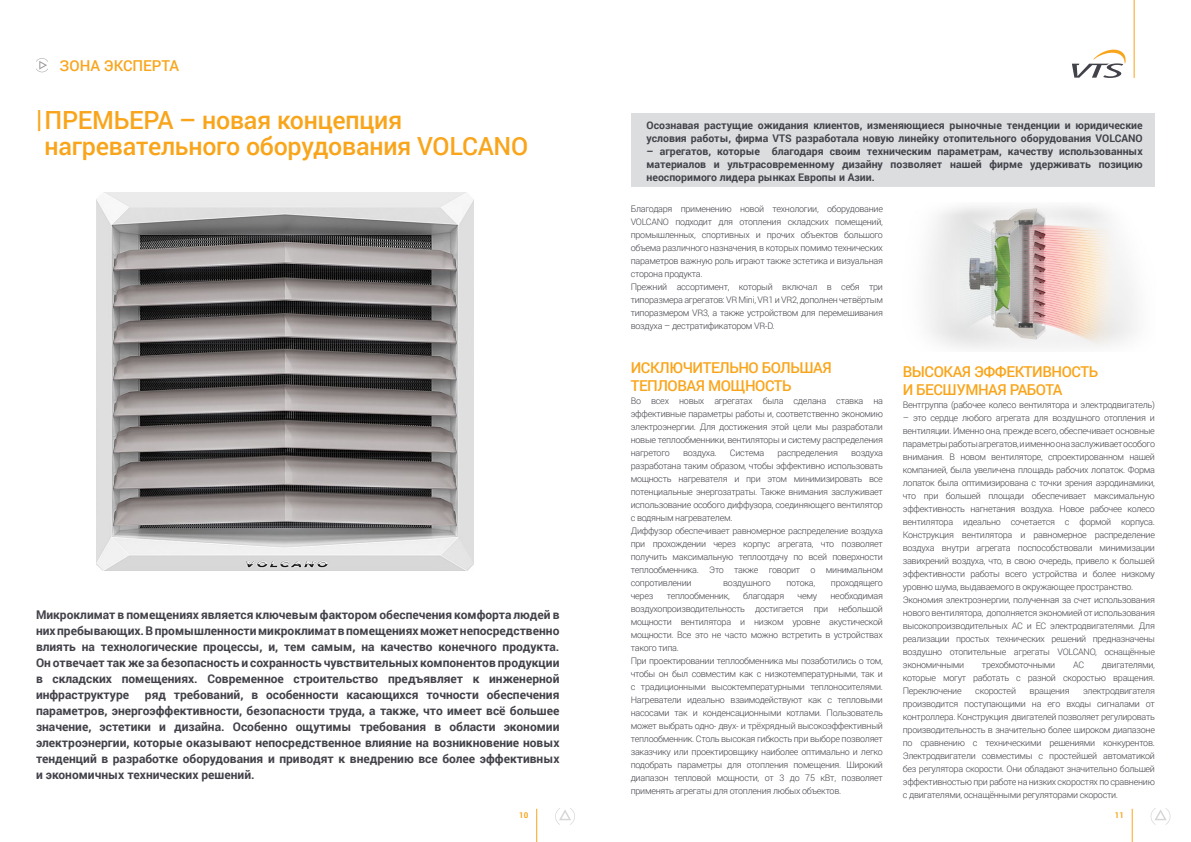
<style>
.page{position:relative;width:1191px;height:842px;background:#fff}
.page>*{position:absolute;margin:0;border:0;box-sizing:border-box;transform-origin:0 0}
.naglowki{font:500 25px/26px "Roboto";letter-spacing:-.01em;color:#f9a51b}
.naglowek_maly{font:500 15px/18px "Roboto";letter-spacing:-.03em;color:#f9a51b}
.tekst_maly{font:500 15px/18px "Roboto";letter-spacing:-.03em;color:#f9a51b}
.naglowek_maly-2{font:500 15px "Roboto";color:#f9a51b}
.tekst_duzy{font:700 12px/16px "Roboto";color:#42424a;text-align:justify}
.tekst_maly-2{font:700 10.5px/13px "Roboto";color:#42424a}
.tekst_maly-3{font:300 9px/13px "Roboto";letter-spacing:-.03em;color:#42424a;text-align:justify}
.t1{font:700 8px "Roboto";color:#f9a51b}
</style>
<div class="page">
<div style="left:631px;top:113px;width:524px;height:74px;background:#dcdddf"></div>
<svg style="left:36px;top:58px;width:12px;height:14px"></svg>
<img style="left:928px;top:206px;width:207px;height:143px">
<img style="left:96px;top:193px;width:378px;height:377px">
<svg style="left:555px;top:808px;width:20px;height:17px"></svg>
<svg style="left:1150px;top:808px;width:20px;height:17px"></svg>
<hr style="left:536px;top:809px;width:1px;height:33px;background:#f9a51b">
<hr style="left:1131px;top:809px;width:1px;height:33px;background:#f9a51b">
<svg style="left:1072px;top:49px;width:54px;height:29px"></svg>
<hr style="left:1133px;top:0;width:1px;height:78px;background:#f9a51b">
<p class="naglowek_maly-2" style="left:60px;top:55px;width:121px">ЗОНА ЭКСПЕРТА</p>
<p class="naglowki" style="left:45px;top:106px;width:485px;text-indent:-9px">|ПРЕМЬЕРА – новая концепция нагревательного оборудования VOLCANO</p>
<p class="tekst_duzy" style="left:36px;top:606px;width:525px">Микроклимат в помещениях является ключевым фактором обеспечения комфорта людей в них пребывающих. В промышленности микроклимат в помещениях может непосредственно влиять на технологические процессы, и, тем самым, на качество конечного продукта.<br>Он отвечает так же за безопасность и сохранность чувствительных компонентов продукции в складских помещениях. Современное строительство предъявляет к инженерной инфраструктуре</p>
<p class="tekst_duzy" style="left:36px;top:686px;width:525px;text-indent:109px">ряд требований, в особенности касающихся точности обеспечения параметров, энергоэффективности, безопасности труда, а также, что имеет всё большее значение, эстетики и дизайна. Особенно ощутимы требования в области экономии электроэнергии, которые оказывают непосредственное влияние на возникновение новых тенденций в разработке оборудования и приводят к внедрению все более эффективных и экономичных технических решений.</p>
<p class="tekst_maly-2" style="left:646px;top:119px;width:498px">Осознавая растущие ожидания клиентов, изменяющиеся рыночные тенденции и юридические условия работы, фирма VTS разработала новую линейку отопительного оборудования VOLCANO</p>
<p class="tekst_maly-2" style="left:646px;top:145px;width:498px;text-align:justify">– агрегатов, которые благодаря своим техническим параметрам, качеству использованных материалов и ультрасовременному дизайну позволяет нашей фирме удерживать позицию неоспоримого лидера рынках Европы и Азии.</p>
<p class="tekst_maly-3" style="left:631px;top:202px;width:254px">Благодаря применению новой технологии, оборудование VOLCANO подходит для отопления складских помещений, промышленных, спортивных и прочих объектов большого объема различного назначения, в которых помимо технических параметров важную роль играют также эстетика и визуальная сторона продукта.</p>
<p class="tekst_maly-3" style="left:631px;top:280px;width:254px">Прежний ассортимент, который включал в себя три типоразмера агрегатов: VR Mini, VR1 и VR2, дополнен четвёртым типоразмером VR3, а также устройством для перемешивания воздуха – дестратификатором VR-D.</p>
<p class="naglowek_maly" style="left:631px;top:358px;width:202px">ИСКЛЮЧИТЕЛЬНО БОЛЬШАЯ<br>ТЕПЛОВАЯ МОЩНОСТЬ</p>
<p class="tekst_maly-3" style="left:631px;top:394px;width:254px">Во всех новых агрегатах была сделана ставка на эффективные параметры работы и, соответственно экономию электроэнергии. Для достижения этой цели мы разработали новые теплообменники, вентиляторы и систему распределения нагретого</p>
<p class="tekst_maly-3" style="left:683px;top:446px;width:35px">воздуха.</p>
<p class="tekst_maly-3" style="left:730px;top:446px;width:36px">Система</p>
<p class="tekst_maly-3" style="left:777px;top:446px;width:62px">распределения</p>
<p class="tekst_maly-3" style="left:631px;top:446px;width:254px;text-indent:220px">воздуха разработана таким образом, чтобы эффективно использовать мощность нагревателя и при этом минимизировать все потенциальные энергозатраты. Также внимания заслуживает использование особого диффузора, соединяющего вентилятор с водяным нагревателем.</p>
<p class="tekst_maly-3" style="left:631px;top:524px;width:254px">Диффузор обеспечивает равномерное распределение воздуха при прохождении через корпус агрегата, что позволяет получить максимальную теплоотдачу по всей поверхности теплообменника. Это также говорит о минимальном сопротивлении</p>
<p class="tekst_maly-3" style="left:723px;top:576px;width:49px">воздушного</p>
<p class="tekst_maly-3" style="left:786px;top:576px;width:30px">потока,</p>
<p class="tekst_maly-3" style="left:831px;top:576px;width:53px">проходящего</p>
<p class="tekst_maly-3" style="left:631px;top:589px;width:254px;text-indent:200px">необходимая воздухопроизводительность достигается при небольшой мощности вентилятора и низком уровне акустической мощности. Все это не часто можно встретить в устройствах такого типа.</p>
<p class="tekst_maly-3" style="left:631px;top:654px;width:254px">При проектировании теплообменника мы позаботились о том, чтобы он был совместим как с низкотемпературными, так и с традиционными высоктемпературными теплоносителями.<br>Нагреватели идеально взаимодействуют как с тепловыми насосами так и конденсационными котлами. Пользователь может выбрать одно- двух- и трёхрядный высокоэффективный теплообменник. Столь высокая гибкость при выборе позволяет заказчику или проектировщику наиболее оптимально и легко подобрать параметры для отопления помещения. Широкий диапазон тепловой мощности, от 3 до 75 кВт, позволяет применять агрегаты для отопления любых объектов.</p>
<p class="tekst_maly-3" style="left:631px;top:589px;width:24px">через</p>
<p class="tekst_maly-3" style="left:666px;top:589px;width:65px">теплообменник,</p>
<p class="tekst_maly-3" style="left:743px;top:589px;width:42px">благодаря</p>
<p class="tekst_maly-3" style="left:797px;top:589px;width:21px">чему</p>
<p class="tekst_maly" style="left:902px;top:362px;width:197px">ВЫСОКАЯ ЭФФЕКТИВНОСТЬ<br>И БЕСШУМНАЯ РАБОТА</p>
<p class="tekst_maly-3" style="left:902px;top:398px;width:254px">Вентгруппа (рабочее колесо вентилятора и электродвигатель)</p>
<p class="tekst_maly-3" style="left:902px;top:411px;width:254px">– это сердце любого агрегата для воздушного отопления и вентиляции. Именно она, прежде всего, обеспечивает основные параметры работы агрегатов, и именно она заслуживает особого внимания. В новом вентиляторе, спроектированном нашей компанией, была увеличена площадь рабочих лопаток. Форма лопаток была оптимизирована с точки зрения аэродинамики, что при большей площади обеспечивает максимальную эффективность нагнетания воздуха. Новое рабочее колесо вентилятора идеально сочетается с формой корпуса.<br>Конструкция вентилятора и равномерное распределение воздуха внутри агрегата поспособствовали минимизации завихрений воздуха, что, в свою очередь, привело к большей эффективности работы всего устройства и более низкому уровню шума, выдаваемого в окружающее пространство.</p>
<p class="tekst_maly-3" style="left:902px;top:593px;width:254px">Экономия электроэнергии, полученная за счет использования нового вентилятора, дополняется экономией от использования высокопроизводительных АС и ЕС электродвигателями. Для реализации простых технических решений предназначены воздушно отопительные агрегаты VOLCANO, оснащённые экономичными</p>
<p class="tekst_maly-3" style="left:982px;top:658px;width:75px">трехобмоточными</p>
<p class="tekst_maly-3" style="left:1073px;top:658px;width:13px">АС</p>
<p class="tekst_maly-3" style="left:902px;top:658px;width:254px;text-indent:199px">двигателями, которые могут работать с разной скоростью вращения.<br>Переключение</p>
<p class="tekst_maly-3" style="left:975px;top:684px;width:42px">скоростей</p>
<p class="tekst_maly-3" style="left:1029px;top:684px;width:41px">вращения</p>
<p class="tekst_maly-3" style="left:902px;top:684px;width:254px;text-indent:180px">электродвигателя производится поступающими на его входы сигналами от контроллера. Конструкция двигателей позволяет регулировать производительность в значительно более широком диапазоне по сравнению с техническими решениями конкурентов.<br>Электродвигатели совместимы с простейшей автоматикой без регулятора скорости. Они обладают значительно большей эффективностью при работе на низких скоростях по сравнению с двигателями, оснащёнными регуляторами скорости.</p>
<p class="t1" style="left:519px;top:809px;width:11px">10</p>
<p class="t1" style="left:1114px;top:809px;width:11px">11</p>
</div>
